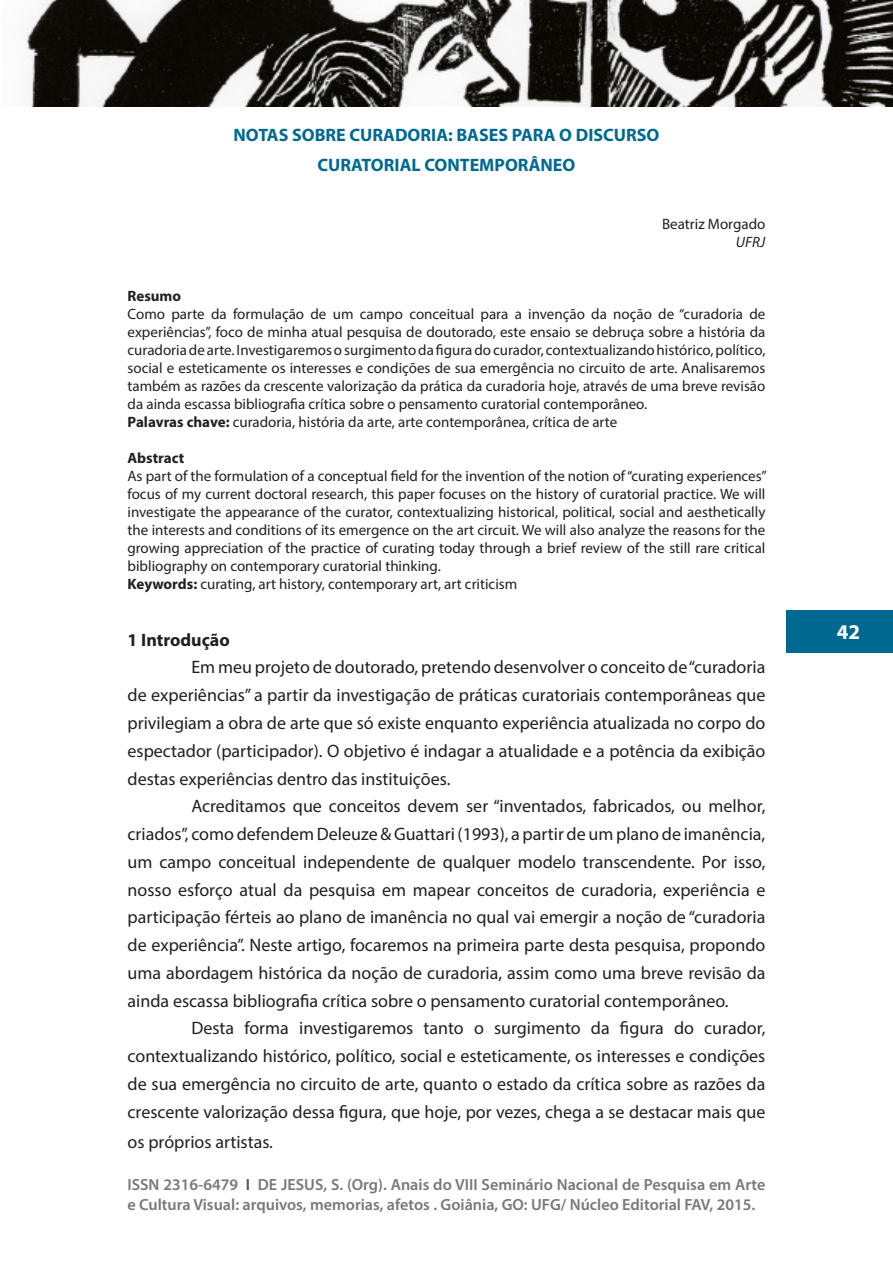
<style>
.page{position:relative;width:893px;height:1263px;background:#fff}
.page>*{position:absolute;margin:0;border:0;box-sizing:border-box;transform-origin:0 0}
.subtitulos{font:700 21px "Myriad Pro";color:#fff}
.Texto_básico{font:18px/27.8px "Myriad Pro";color:#231f20;text-align:justify}
.Título{font:700 18px "Myriad Pro";color:#006991}
.subtitulos-2{font:700 18px "Myriad Pro";color:#231f20}
.t1{font:600 16.2px/19.5px "Myriad Pro";color:#76787b}
.resumos{font:15px/18px "Myriad Pro";color:#231f20;text-align:justify}
.resumos-2{font:700 15px "Myriad Pro";color:#231f20}
.resumos-3{font:italic 15px "Myriad Pro";color:#231f20}
.s1{font-weight:700}
.s2{color:#4b4c4d}
</style>
<div class="page">
<div style="left:787px;top:610px;width:106px;height:43px;background:#006991"></div>
<img style="left:25px;top:0;width:868px;height:106px">
<p class="Título" style="left:233px;top:123px;width:427px">NOTAS SOBRE CURADORIA: BASES PARA O DISCURSO</p>
<p class="Título" style="left:317px;top:153px;width:259px">CURATORIAL CONTEMPORÂNEO</p>
<p class="resumos" style="left:662px;top:214px;width:105px">Beatriz Morgado</p>
<p class="resumos-3" style="left:736px;top:232px;width:31px">UFRJ</p>
<p class="resumos-2" style="left:128px;top:286px;width:55px">Resumo</p>
<p class="resumos" style="left:128px;top:304px;width:639px">Como parte da formulação de um campo conceitual para a invenção da noção de “curadoria de experiências”, foco de minha atual pesquisa de doutorado, este ensaio se debruça sobre a história da curadoria de arte. Investigaremos o surgimento da figura do curador, contextualizando histórico, político, social e esteticamente os interesses e condições de sua emergência no circuito de arte. Analisaremos também as razões da crescente valorização da prática da curadoria hoje, através de uma breve revisão da ainda escassa bibliografia crítica sobre o pensamento curatorial contemporâneo.</p>
<p class="resumos" style="left:128px;top:412px;width:491px"><span class="s1">Palavras chave:</span> curadoria, história da arte, arte contemporânea, crítica de arte</p>
<p class="resumos-2" style="left:128px;top:448px;width:58px">Abstract</p>
<p class="resumos" style="left:128px;top:466px;width:641px">As part of the formulation of a conceptual field for the invention of the notion of “curating experiences” focus of my current doctoral research, this paper focuses on the history of curatorial practice. We will investigate the appearance of the curator, contextualizing historical, political, social and aesthetically the interests and conditions of its emergence on the art circuit. We will also analyze the reasons for the growing appreciation of the practice of curating today through a brief review of the still rare critical bibliography on contemporary curatorial thinking.</p>
<p class="resumos" style="left:128px;top:574px;width:391px"><span class="s1">Keywords:</span> curating, art history, contemporary art, art criticism</p>
<p class="subtitulos-2" style="left:128px;top:628px;width:104px">1 Introdução</p>
<p class="Texto_básico" style="left:128px;top:653px;width:639px;text-indent:64px">Em meu projeto de doutorado, pretendo desenvolver o conceito de “curadoria de experiências” a partir da investigação de práticas curatoriais contemporâneas que privilegiam a obra de arte que só existe enquanto experiência atualizada no corpo do espectador (participador). O objetivo é indagar a atualidade e a potência da exibição destas experiências dentro das instituições.</p>
<p class="Texto_básico" style="left:128px;top:792px;width:639px;text-indent:64px">Acreditamos que conceitos devem ser “inventados, fabricados, ou melhor, criados”, como defendem Deleuze &amp; Guattari (1993), a partir de um plano de imanência, um campo conceitual independente de qualquer modelo transcendente. Por isso, nosso esforço atual da pesquisa em mapear conceitos de curadoria, experiência e participação férteis ao plano de imanência no qual vai emergir a noção de “curadoria de experiência”. Neste artigo, focaremos na primeira parte desta pesquisa, propondo uma abordagem histórica da noção de curadoria, assim como uma breve revisão da ainda escassa bibliografia crítica sobre o pensamento curatorial contemporâneo.</p>
<p class="Texto_básico" style="left:128px;top:1014px;width:639px;text-indent:64px">Desta forma investigaremos tanto o surgimento da figura do curador, contextualizando histórico, político, social e esteticamente, os interesses e condições de sua emergência no circuito de arte, quanto o estado da crítica sobre as razões da crescente valorização dessa figura, que hoje, por vezes, chega a se destacar mais que</p>
<p class="Texto_básico" style="left:128px;top:1127px;width:147px">os próprios artistas.</p>
<p class="t1" style="left:128px;top:1174px;width:639px">ISSN 2316-6479 <span class="s2">I</span> DE JESUS, S. (Org). Anais do VIII Seminário Nacional de Pesquisa em Arte e Cultura Visual: arquivos, memorias, afetos . Goiânia, GO: UFG/ Núcleo Editorial FAV, 2015.</p>
<p class="subtitulos" style="left:837px;top:619px;width:25px">42</p>
</div>
